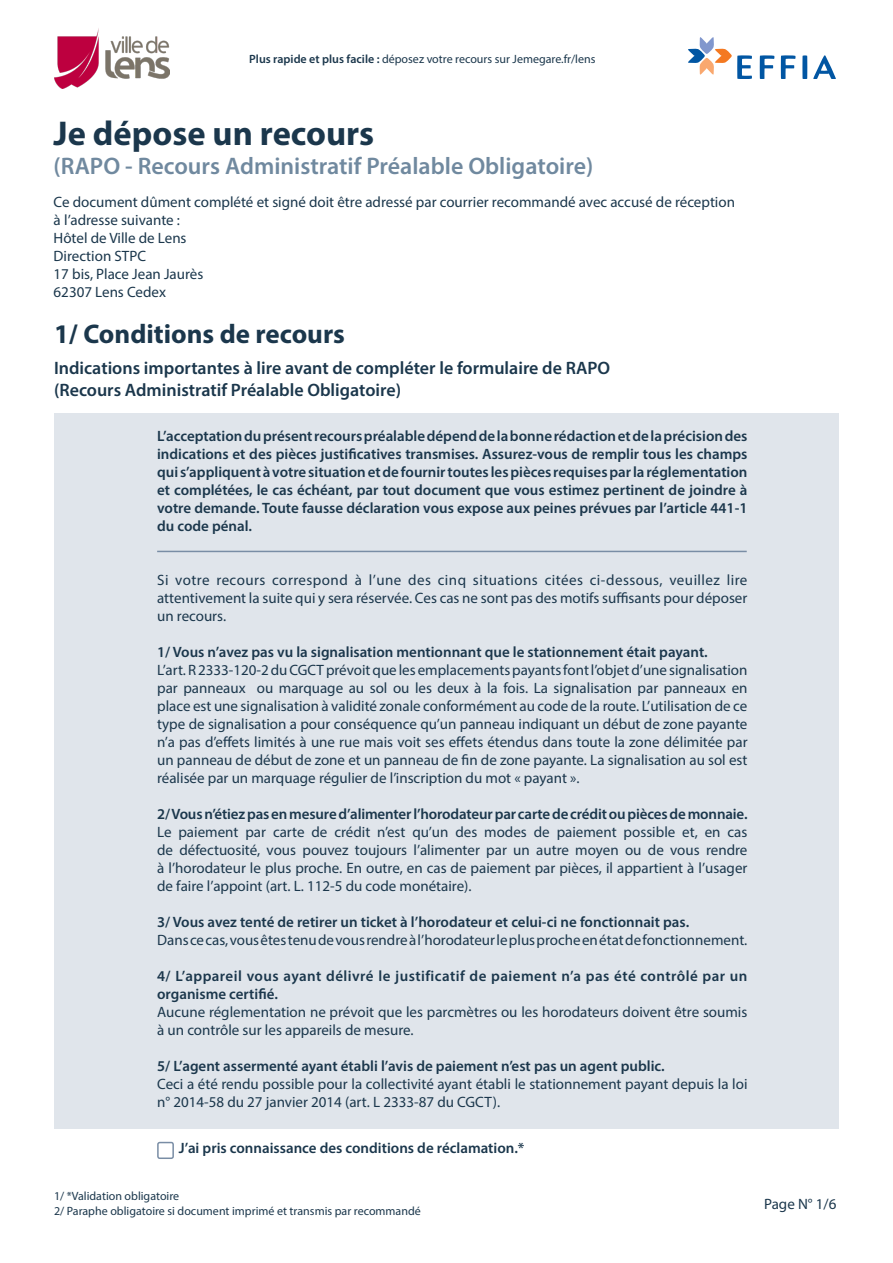
<style>
.page{position:relative;width:893px;height:1263px;background:#fff}
.page>*{position:absolute;margin:0;border:0;box-sizing:border-box;transform-origin:0 0}
.titre{font:700 34.5px "Myriad Pro";color:#1b374c}
.titre-2{font:700 27px "Myriad Pro";color:#1b374c}
.titre-3{font:600 24px "Myriad Pro";color:#70899f}
.sous_titre{font:600 18px "Myriad Pro";color:#1b374c}
.texte{font:15px/18px "Myriad Pro";color:#1b374c;text-align:justify}
.texte-2{font:600 15px/18px "Myriad Pro";color:#1b374c;text-align:justify}
.texte-3{font:600 15px/18px "Myriad Pro";letter-spacing:.03em;color:#1b374c}
.texte-4{font:12px "Myriad Pro";color:#1b374c}
.s1{font-weight:600}
</style>
<div class="page">
<div style="left:54px;top:413px;width:785px;height:716px;background:#e0e5eb"></div>
<hr style="left:157px;top:551px;width:590px;height:1px;background:#798da5">
<div style="left:157px;top:1142px;width:17px;height:17px;border:2px solid #798da5;border-radius:2px"></div>
<img style="left:54px;top:28px;width:115px;height:60px">
<svg style="left:781px;top:55px;width:15px;height:24px"></svg>
<svg style="left:802px;top:55px;width:5px;height:24px"></svg>
<svg style="left:813px;top:55px;width:23px;height:24px"></svg>
<svg style="left:760px;top:55px;width:15px;height:24px"></svg>
<svg style="left:688px;top:37px;width:64px;height:42px"></svg>
<p class="texte-4" style="left:249px;top:52px;width:348px"><span class="s1">Plus rapide et plus facile :</span> déposez votre recours sur Jemegare.fr/lens</p>
<p class="titre" style="left:54px;top:111px;width:322px">Je dépose un recours</p>
<p class="titre-3" style="left:54px;top:150px;width:541px">(RAPO - Recours Administratif Préalable Obligatoire)</p>
<p class="texte" style="left:54px;top:192px;width:683px">Ce document dûment complété et signé doit être adressé par courrier recommandé avec accusé de réception à l’adresse suivante :</p>
<p class="texte" style="left:54px;top:228px;width:134px">Hôtel de Ville de Lens</p>
<p class="texte" style="left:54px;top:246px;width:94px">Direction STPC</p>
<p class="texte" style="left:54px;top:264px;width:151px">17 bis, Place Jean Jaurès</p>
<p class="texte" style="left:54px;top:282px;width:114px">62307 Lens Cedex</p>
<p class="titre-2" style="left:54px;top:317px;width:292px">1/ Conditions de recours</p>
<p class="sous_titre" style="left:54px;top:357px;width:558px">Indications importantes à lire avant de compléter le formulaire de RAPO</p>
<p class="sous_titre" style="left:54px;top:378px;width:349px">(Recours Administratif Préalable Obligatoire)</p>
<p class="texte-2" style="left:157px;top:426px;width:592px">L’acceptation du présent recours préalable dépend de la bonne rédaction et de la précision des indications et des pièces justificatives transmises. Assurez-vous de remplir tous les champs qui s’appliquent à votre situation et de fournir toutes les pièces requises par la réglementation et complétées, le cas échéant, par tout document que vous estimez pertinent de joindre à votre demande. Toute fausse déclaration vous expose aux peines prévues par l’article 441-1 du code pénal.</p>
<p class="texte" style="left:157px;top:570px;width:592px">Si votre recours correspond à l’une des cinq situations citées ci-dessous, veuillez lire attentivement la suite qui y sera réservée. Ces cas ne sont pas des motifs suffisants pour déposer un recours.</p>
<p class="texte-2" style="left:157px;top:642px;width:552px">1/ Vous n’avez pas vu la signalisation mentionnant que le stationnement était payant.</p>
<p class="texte" style="left:157px;top:660px;width:592px">L’art. R 2333-120-2 du CGCT prévoit que les emplacements payants font l’objet d’une signalisation par panneaux ou marquage au sol ou les deux à la fois. La signalisation par panneaux en place est une signalisation à validité zonale conformément au code de la route. L’utilisation de ce type de signalisation a pour conséquence qu’un panneau indiquant un début de zone payante n’a pas d’effets limités à une rue mais voit ses effets étendus dans toute la zone délimitée par un panneau de début de zone et un panneau de fin de zone payante. La signalisation au sol est réalisée par un marquage régulier de l’inscription du mot « payant ».</p>
<p class="texte-2" style="left:157px;top:804px;width:592px">2/ Vous n’étiez pas en mesure d’alimenter l’horodateur par carte de crédit ou pièces de monnaie.</p>
<p class="texte" style="left:157px;top:822px;width:592px">Le paiement par carte de crédit n’est qu’un des modes de paiement possible et, en cas de défectuosité, vous pouvez toujours l’alimenter par un autre moyen ou de vous rendre à l’horodateur le plus proche. En outre, en cas de paiement par pièces, il appartient à l’usager de faire l’appoint (art. L. 112-5 du code monétaire).</p>
<p class="texte-2" style="left:157px;top:912px;width:534px">3/ Vous avez tenté de retirer un ticket à l’horodateur et celui-ci ne fonctionnait pas.</p>
<p class="texte" style="left:157px;top:930px;width:592px">Dans ce cas, vous êtes tenu de vous rendre à l’horodateur le plus proche en état de fonctionnement.</p>
<p class="texte-3" style="left:157px;top:966px;width:592px">4/ L’appareil vous ayant délivré le justificatif de paiement n’a pas été contrôlé par un organisme certifié.</p>
<p class="texte" style="left:157px;top:1002px;width:592px">Aucune réglementation ne prévoit que les parcmètres ou les horodateurs doivent être soumis à un contrôle sur les appareils de mesure.</p>
<p class="texte-2" style="left:157px;top:1056px;width:509px">5/ L’agent assermenté ayant établi l’avis de paiement n’est pas un agent public.</p>
<p class="texte" style="left:157px;top:1074px;width:592px">Ceci a été rendu possible pour la collectivité ayant établi le stationnement payant depuis la loi n° 2014-58 du 27 janvier 2014 (art. L 2333-87 du CGCT).</p>
<p class="texte-2" style="left:179px;top:1138px;width:347px">J’ai pris connaissance des conditions de réclamation.*</p>
<p class="texte-4" style="left:54px;top:1189px;width:127px">1/ *Validation obligatoire</p>
<p class="texte-4" style="left:54px;top:1203px;width:368px">2/ Paraphe obligatoire si document imprimé et transmis par recommandé</p>
<p class="texte" style="left:764px;top:1195px;width:74px">Page N° 1/6</p>
</div>
